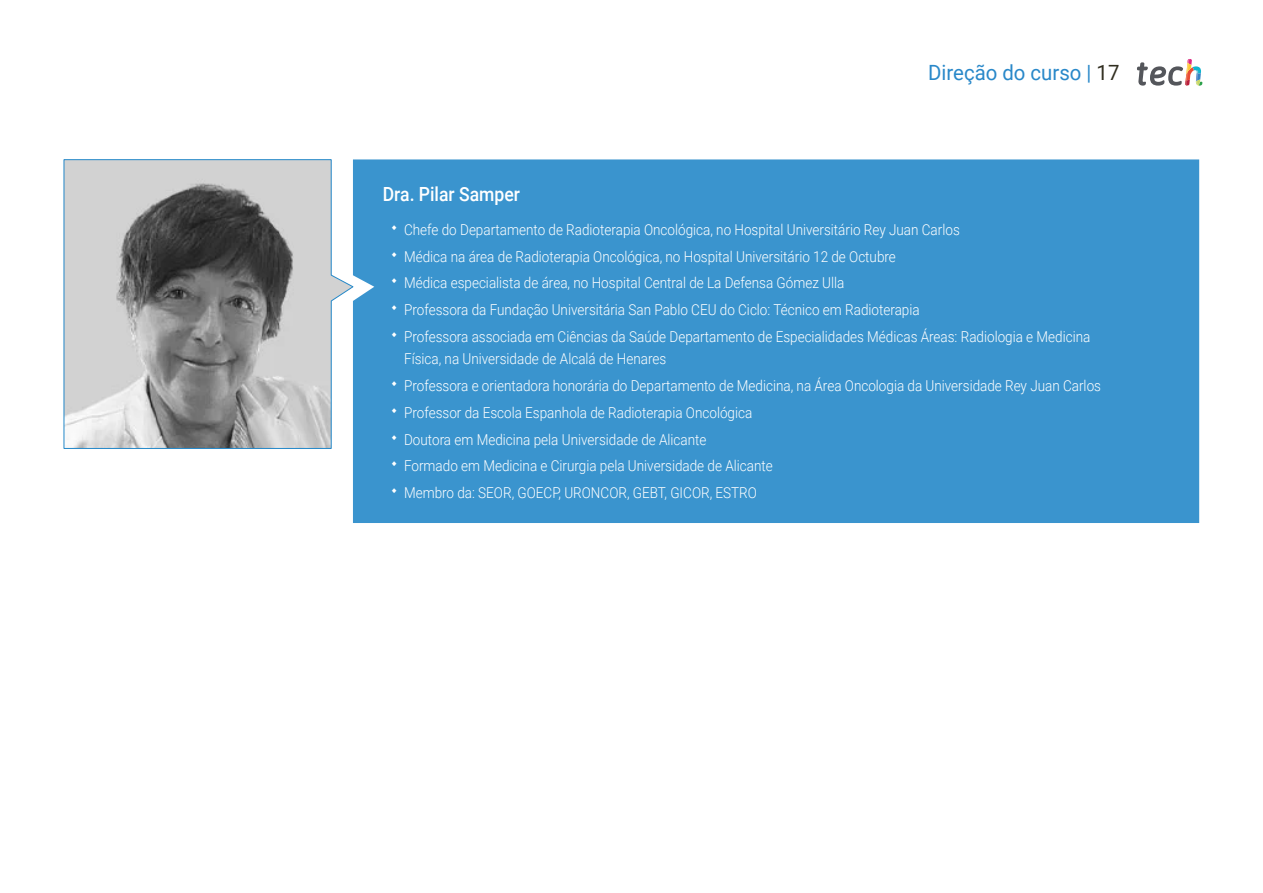
<style>
.page{position:relative;width:1263px;height:893px;background:#fff}
.page>*{position:absolute;margin:0;border:0;box-sizing:border-box;transform-origin:0 0}
.t1{font:21px "Roboto";color:#2988c9}
.t2{font:500 19.5px "Roboto";color:#fff;scale:.9 1}
.t3{font:300 15px/26.7px "Roboto";color:#fff;scale:.9 1}
.s1{color:#312e20}
</style>
<div class="page">
<div style="left:353px;top:159px;width:846px;height:364px;background:#3a94ce"></div>
<svg style="left:64px;top:159px;width:290px;height:290px;background:#a8aaab"></svg>
<svg style="left:1137px;top:59px;width:65px;height:27px"></svg>
<svg style="left:392px;top:225px;width:5px;height:5px"></svg>
<svg style="left:392px;top:252px;width:5px;height:5px"></svg>
<svg style="left:392px;top:278px;width:5px;height:5px"></svg>
<svg style="left:392px;top:305px;width:5px;height:5px"></svg>
<svg style="left:392px;top:332px;width:5px;height:5px"></svg>
<svg style="left:392px;top:381px;width:5px;height:5px"></svg>
<svg style="left:392px;top:408px;width:5px;height:5px"></svg>
<svg style="left:392px;top:435px;width:5px;height:5px"></svg>
<svg style="left:392px;top:461px;width:5px;height:5px"></svg>
<svg style="left:392px;top:488px;width:5px;height:5px"></svg>
<h1 class="t1" style="left:928px;top:57px;width:193px">Direção do curso | <span class="s1">17</span></h1>
<h2 class="t2" style="left:383px;top:180px;width:154px">Dra. Pilar Samper</h2>
<p class="t3" style="left:404px;top:216px;width:764px">Chefe do Departamento de Radioterapia Oncológica, no Hospital Universitário Rey Juan Carlos<br>Médica na área de Radioterapia Oncológica, no Hospital Universitário 12 de Octubre<br>Médica especialista de área, no Hospital Central de La Defensa Gómez Ulla<br>Professora da Fundação Universitária San Pablo CEU do Ciclo: Técnico em Radioterapia<br>Professora associada em Ciências da Saúde Departamento de Especialidades Médicas Áreas: Radiologia e Medicina</p>
<p class="t3" style="left:404px;top:345px;width:776px">Física, na Universidade de Alcalá de Henares<br>Professora e orientadora honorária do Departamento de Medicina, na Área Oncologia da Universidade Rey Juan Carlos Professor da Escola Espanhola de Radioterapia Oncológica<br>Doutora em Medicina pela Universidade de Alicante<br>Formado em Medicina e Cirurgia pela Universidade de Alicante<br>Membro da: SEOR, GOECP, URONCOR, GEBT, GICOR, ESTRO</p>
</div>
